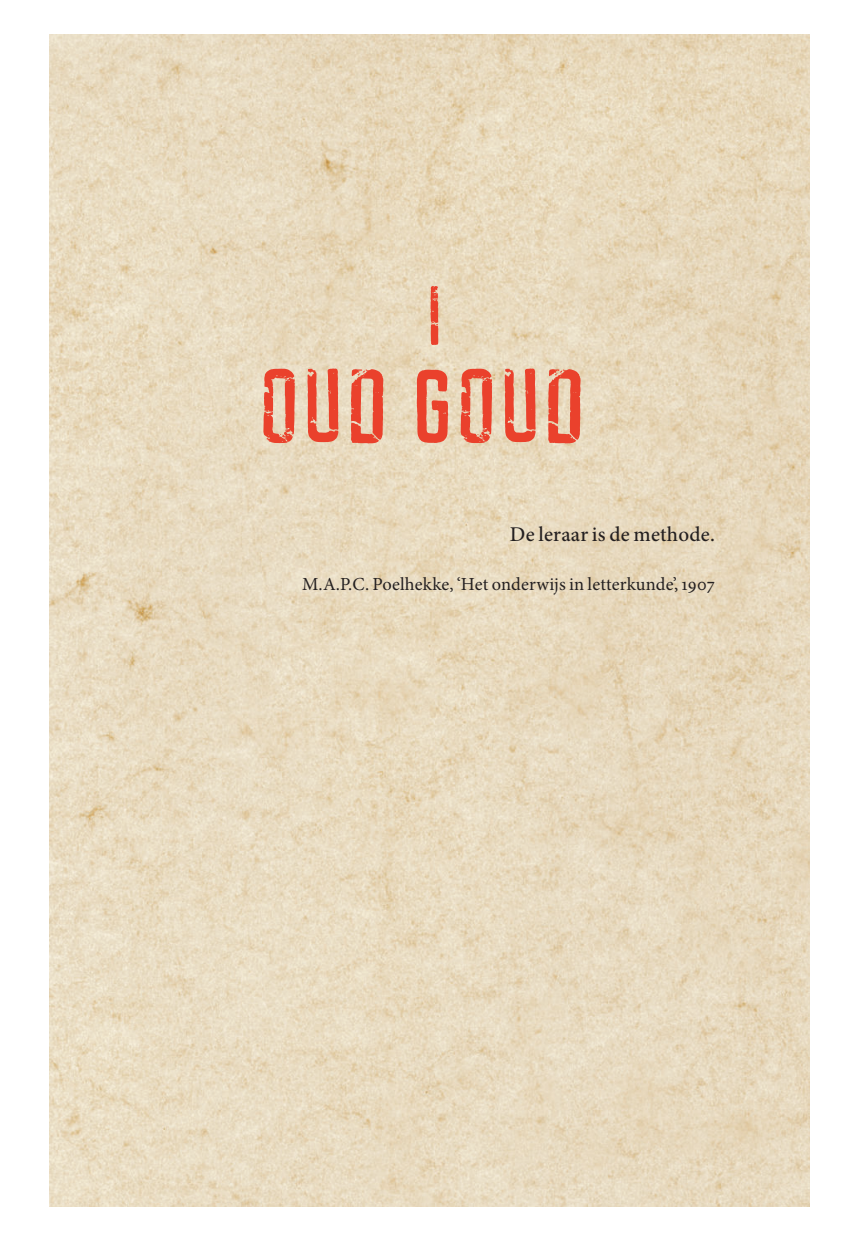
<style>
.page{position:relative;width:844px;height:1241px;background:#fff}
.page>*{position:absolute;margin:0;border:0;box-sizing:border-box;transform-origin:0 0}
.t1{font:105px "Arbuz";letter-spacing:.03em;color:#ea412c}
.t2{font:84px "Arbuz";color:#ea412c}
.t3{font:500 21px "Minion Pro";letter-spacing:.01em;color:#231f20}
.t4{font:18.38px "Minion Pro";letter-spacing:.01em;color:#231f20}
</style>
<div class="page">
<img style="left:50px;top:35px;width:759px;height:1170px">
<h2 class="t2" style="left:426px;top:285px;width:19px">I</h2>
<h1 class="t1" style="left:258px;top:368px;width:328px">OUD GOUD</h1>
<p class="t3" style="left:509px;top:526px;width:206px">De leraar is de methode.</p>
<p class="t4" style="left:302px;top:576px;width:414px">M.A.P.C. Poelhekke, ‘Het onderwijs in letterkunde’, 1907</p>
</div>
